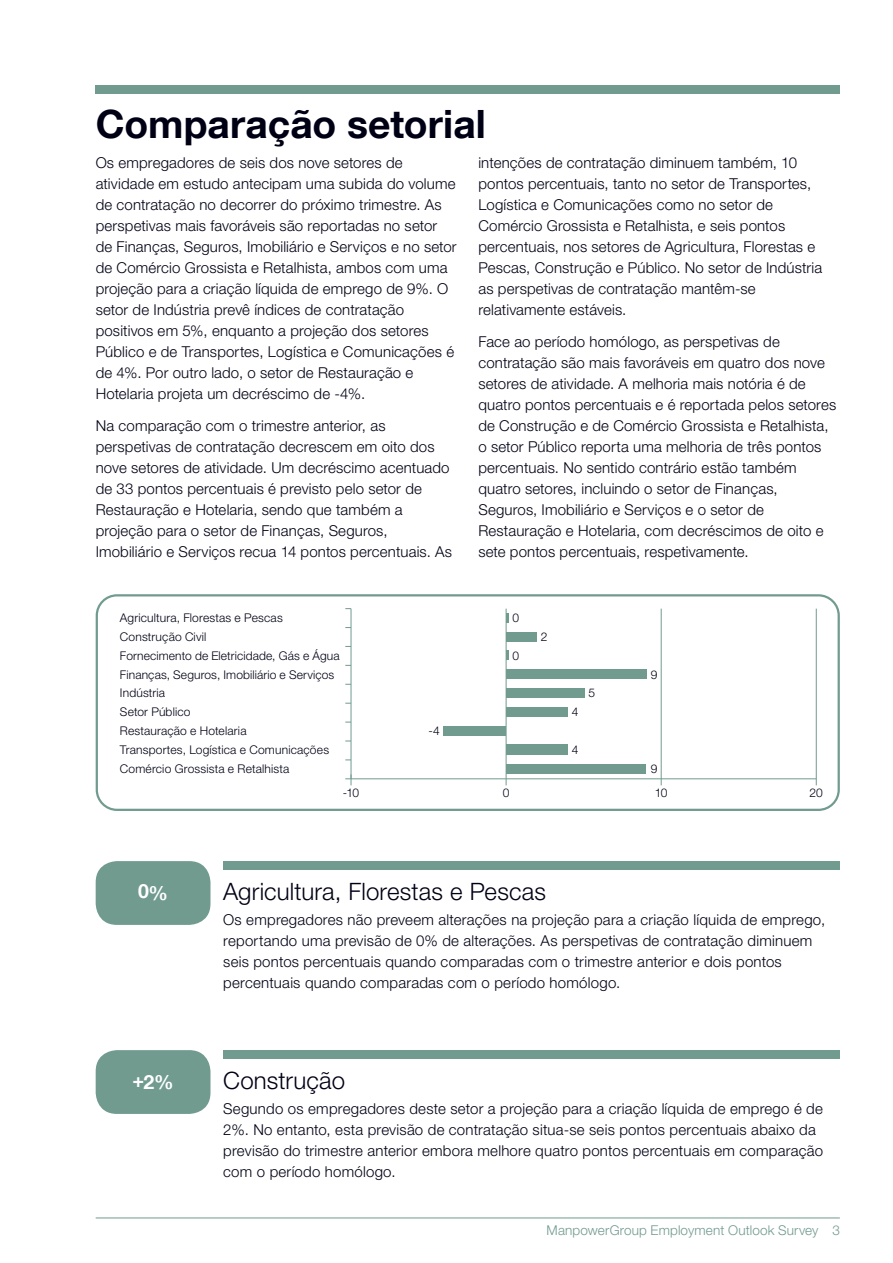
<style>
.page{position:relative;width:893px;height:1263px;background:#fff}
.page>*{position:absolute;margin:0;border:0;box-sizing:border-box;transform-origin:0 0}
.t1{font:700 39px "Helvetica Neue LT Com";color:#000015}
.t2{font:300 24px "Helvetica Neue LT Std";letter-spacing:.005em;color:#000015}
.t3{font:700 19.5px "Helvetica Neue LT Com";color:#fff}
.t4{font:300 15px/21px "Helvetica Neue LT Std";letter-spacing:.01em;color:#000015}
.t5{font:300 13.5px "Helvetica Neue LT Std";letter-spacing:.01em;color:#719b8f}
.t6{font:300 12px/19.2px "Helvetica Neue LT Std";letter-spacing:.01em;color:#000015}
</style>
<div class="page">
<hr style="left:96px;top:1217px;width:744px;height:1px;background:#719b8f">
<div style="left:96px;top:85px;width:744px;height:9px;background:#719b8f"></div>
<svg style="left:96px;top:594px;width:744px;height:217px"></svg>
<hr style="left:351px;top:609px;width:1px;height:176px;background:#719b8f">
<hr style="left:506px;top:609px;width:1px;height:176px;background:#719b8f">
<hr style="left:661px;top:609px;width:1px;height:176px;background:#719b8f">
<hr style="left:816px;top:609px;width:1px;height:176px;background:#719b8f">
<hr style="left:345px;top:778px;width:471px;height:1px;background:#719b8f">
<div style="left:506px;top:764px;width:140px;height:10px;background:#719b8f"></div>
<div style="left:506px;top:744px;width:62px;height:11px;background:#719b8f"></div>
<div style="left:506px;top:632px;width:31px;height:9px;background:#719b8f"></div>
<div style="left:506px;top:670px;width:141px;height:9px;background:#719b8f"></div>
<div style="left:506px;top:689px;width:78px;height:9px;background:#719b8f"></div>
<div style="left:506px;top:707px;width:62px;height:10px;background:#719b8f"></div>
<div style="left:444px;top:726px;width:62px;height:10px;background:#719b8f"></div>
<div style="left:223px;top:861px;width:617px;height:9px;background:#719b8f"></div>
<div style="left:223px;top:1050px;width:617px;height:9px;background:#719b8f"></div>
<div style="left:96px;top:861px;width:114px;height:64px;background:#719b8f;border-radius:21px"></div>
<div style="left:96px;top:1050px;width:114px;height:64px;background:#719b8f;border-radius:21px"></div>
<h1 class="t1" style="left:96px;top:100px;width:392px">Comparação setorial</h1>
<p class="t4" style="left:478px;top:152px;width:345px">intenções de contratação diminuem também, 10 pontos percentuais, tanto no setor de Transportes, Logística e Comunicações como no setor de Comércio Grossista e Retalhista, e seis pontos percentuais, nos setores de Agricultura, Florestas e Pescas, Construção e Público. No setor de Indústria as perspetivas de contratação mantêm-se relativamente estáveis.</p>
<p class="t4" style="left:478px;top:330px;width:359px">Face ao período homólogo, as perspetivas de contratação são mais favoráveis em quatro dos nove setores de atividade. A melhoria mais notória é de quatro pontos percentuais e é reportada pelos setores de Construção e de Comércio Grossista e Retalhista, o setor Público reporta uma melhoria de três pontos percentuais. No sentido contrário estão também quatro setores, incluindo o setor de Finanças, Seguros, Imobiliário e Serviços e o setor de Restauração e Hotelaria, com decréscimos de oito e sete pontos percentuais, respetivamente.</p>
<p class="t4" style="left:96px;top:152px;width:362px">Os empregadores de seis dos nove setores de atividade em estudo antecipam uma subida do volume de contratação no decorrer do próximo trimestre. As perspetivas mais favoráveis são reportadas no setor de Finanças, Seguros, Imobiliário e Serviços e no setor de Comércio Grossista e Retalhista, ambos com uma projeção para a criação líquida de emprego de 9%. O setor de Indústria prevê índices de contratação positivos em 5%, enquanto a projeção dos setores Público e de Transportes, Logística e Comunicações é de 4%. Por outro lado, o setor de Restauração e Hotelaria projeta um decréscimo de -4%.</p>
<p class="t4" style="left:96px;top:414px;width:358px">Na comparação com o trimestre anterior, as perspetivas de contratação decrescem em oito dos nove setores de atividade. Um decréscimo acentuado de 33 pontos percentuais é previsto pelo setor de Restauração e Hotelaria, sendo que também a projeção para o setor de Finanças, Seguros, Imobiliário e Serviços recua 14 pontos percentuais. As</p>
<p class="t6" style="left:120px;top:608px;width:221px">Agricultura, Florestas e Pescas<br>Construção Civil<br>Fornecimento de Eletricidade, Gás e Água</p>
<p class="t6" style="left:512px;top:608px;width:8px">0</p>
<p class="t6" style="left:512px;top:645px;width:8px">0</p>
<p class="t6" style="left:541px;top:626px;width:8px">2</p>
<p class="t6" style="left:120px;top:664px;width:216px">Finanças, Seguros, Imobiliário e Serviços</p>
<p class="t6" style="left:120px;top:702px;width:72px">Setor Público</p>
<p class="t6" style="left:120px;top:683px;width:47px">Indústria</p>
<p class="t6" style="left:572px;top:702px;width:8px">4</p>
<p class="t6" style="left:588px;top:683px;width:8px">5</p>
<p class="t6" style="left:651px;top:664px;width:8px">9</p>
<p class="t6" style="left:120px;top:721px;width:211px">Restauração e Hotelaria<br>Transportes, Logística e Comunicações</p>
<p class="t6" style="left:429px;top:721px;width:13px">-4</p>
<p class="t6" style="left:572px;top:740px;width:8px">4</p>
<p class="t6" style="left:120px;top:759px;width:171px">Comércio Grossista e Retalhista</p>
<p class="t6" style="left:651px;top:759px;width:8px">9</p>
<h3 class="t3" style="left:138px;top:880px;width:32px">0%</h3>
<h3 class="t3" style="left:132px;top:1070px;width:43px">+2%</h3>
<p class="t6" style="left:343px;top:783px;width:18px">-10</p>
<p class="t6" style="left:503px;top:783px;width:8px">0</p>
<p class="t6" style="left:655px;top:783px;width:14px">10</p>
<p class="t6" style="left:810px;top:783px;width:15px">20</p>
<h2 class="t2" style="left:223px;top:876px;width:324px">Agricultura, Florestas e Pescas</h2>
<p class="t4" style="left:223px;top:909px;width:603px">Os empregadores não preveem alterações na projeção para a criação líquida de emprego, reportando uma previsão de 0% de alterações. As perspetivas de contratação diminuem seis pontos percentuais quando comparadas com o trimestre anterior e dois pontos percentuais quando comparadas com o período homólogo.</p>
<h2 class="t2" style="left:223px;top:1065px;width:123px">Construção</h2>
<p class="t4" style="left:223px;top:1098px;width:601px">Segundo os empregadores deste setor a projeção para a criação líquida de emprego é de 2%. No entanto, esta previsão de contratação situa-se seis pontos percentuais abaixo da previsão do trimestre anterior embora melhore quatro pontos percentuais em comparação com o período homólogo.</p>
<p class="t5" style="left:547px;top:1222px;width:295px">ManpowerGroup Employment Outlook Survey 3</p>
</div>
